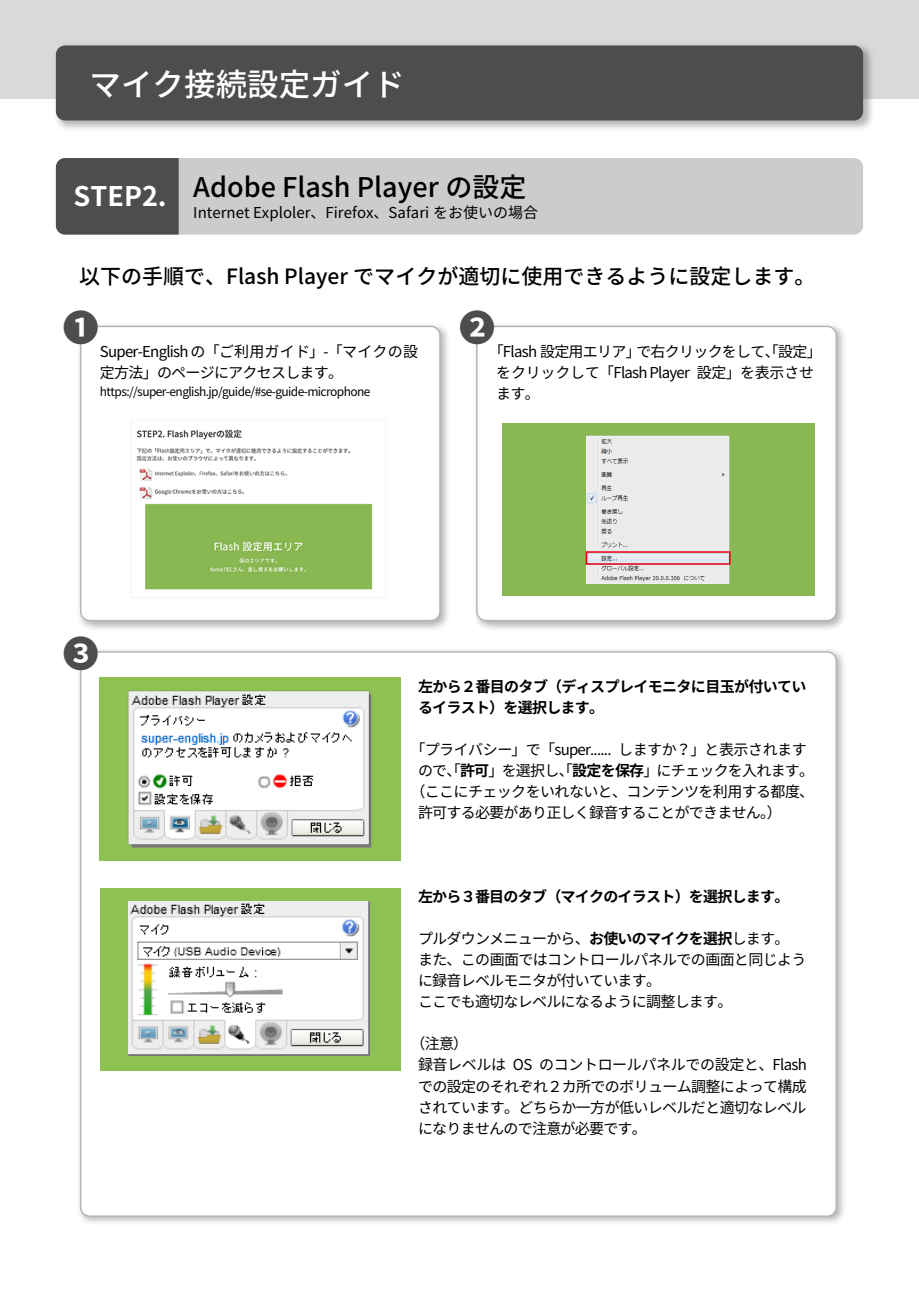
<style>
.page{position:relative;width:919px;height:1289px;background:#fff}
.page>*{position:absolute;margin:0;border:0;box-sizing:border-box;transform-origin:0 0}
.t1{font:700 36px "Noto Sans CJ Kjp";color:#4d4d4d}
.t2{font:500 31.5px "Noto Sans CJ Kjp";color:#fff}
.t3{font:500 27px "Noto Sans CJ Kjp";color:#000}
.t4{font:700 27px "Noto Sans CJ Kjp";color:#fff}
.t5{font:500 21px "Noto Sans CJ Kjp";color:#000}
.t6{font:15px/21px "Noto Sans CJ Kjp";letter-spacing:-.04em;color:#000}
.t7{font:700 15px/21px "Noto Sans CJ Kjp";letter-spacing:-.05em;color:#000}
.t8{font:15px "Noto Sans CJ Kjp";color:#000}
.t9{font:12px "Noto Sans CJ Kjp";letter-spacing:-.05em;color:#000}
.s1{font-weight:700}
</style>
<div class="page">
<img style="left:476px;top:325px;width:368px;height:304px">
<div style="left:477px;top:326px;width:359px;height:294px;background:#fff;border-radius:9px"></div>
<div style="left:476px;top:326px;width:360px;height:295px;border:2px solid #b5b5b6;border-radius:9px"></div>
<div style="left:462px;top:313px;width:30px;height:30px;background:#fff;border-radius:50%"></div>
<img style="left:79px;top:325px;width:369px;height:304px">
<div style="left:81px;top:326px;width:359px;height:294px;background:#fff;border-radius:9px"></div>
<div style="left:80px;top:326px;width:360px;height:295px;border:2px solid #b5b5b6;border-radius:9px"></div>
<div style="left:0;top:0;width:918px;height:98px;background:#d9d9d9"></div>
<img style="left:50px;top:45px;width:827px;height:84px">
<div style="left:56px;top:45px;width:807px;height:75px;background:#4d4d4d;border-radius:9px"></div>
<div style="left:56px;top:158px;width:807px;height:76px;background:#ccc;border-radius:9px"></div>
<div style="left:56px;top:158px;width:123px;height:76px;background:#4d4d4d"></div>
<div style="left:66px;top:313px;width:30px;height:30px;background:#fff;border-radius:50%"></div>
<img style="left:79px;top:650px;width:765px;height:573px">
<div style="left:81px;top:652px;width:755px;height:564px;background:#fff;border-radius:9px"></div>
<div style="left:66px;top:638px;width:30px;height:30px;background:#fff;border-radius:50%"></div>
<img style="left:131px;top:421px;width:254px;height:177px">
<div style="left:502px;top:423px;width:312px;height:172px;background:#89b852"></div>
<img style="left:586px;top:435px;width:143px;height:148px">
<div style="left:585px;top:551px;width:145px;height:14px;border:2px solid #e60012"></div>
<img style="left:100px;top:678px;width:300px;height:182px">
<div style="left:100px;top:888px;width:300px;height:182px;background:#8dc152"></div>
<img style="left:128px;top:902px;width:242px;height:153px">
<h2 class="t2" style="left:90px;top:67px;width:317px">マイク接続設定ガイド</h2>
<h3 class="t4" style="left:74px;top:181px;width:95px">STEP2.</h3>
<h3 class="t3" style="left:193px;top:171px;width:335px">Adobe Flash Player の設定</h3>
<p class="t8" style="left:193px;top:204px;width:346px">Internet Exploler、Firefox、Safari をお使いの場合</p>
<h3 class="t5" style="left:79px;top:264px;width:738px">以下の手順で、Flash Player でマイクが適切に使用できるように設定します。</h3>
<h1 class="t1" style="left:63px;top:308px;width:37px">❶</h1>
<p class="t6" style="left:100px;top:341px;width:319px">Super-English の「ご利用ガイド」-「マイクの設定方法」のページにアクセスします。</p>
<p class="t9" style="left:100px;top:385px;width:272px">https://super-english.jp/guide/#se-guide-microphone</p>
<h1 class="t1" style="left:459px;top:308px;width:37px">❷</h1>
<p class="t6" style="left:496px;top:341px;width:327px;text-indent:-8px">「Flash 設定用エリア」で右クリックをして、「設定」をクリックして「Flash Player 設定」を表示させます。</p>
<h1 class="t1" style="left:63px;top:633px;width:37px">❸</h1>
<p class="t7" style="left:418px;top:676px;width:390px">左から２番目のタブ（ディスプレイモニタに目玉が付いているイラスト）を選択します。</p>
<p class="t6" style="left:410px;top:739px;width:398px">「プライバシー」で「super...... しますか？」と表示されます</p>
<p class="t6" style="left:418px;top:760px;width:397px">ので、「<span class="s1">許可</span>」を選択し、「<span class="s1">設定を保存</span>」にチェックを入れます。</p>
<p class="t6" style="left:410px;top:781px;width:405px">（ここにチェックをいれないと、コンテンツを利用する都度、</p>
<p class="t6" style="left:418px;top:802px;width:365px">許可する必要があり正しく録音することができません。）</p>
<p class="t7" style="left:418px;top:886px;width:373px">左から３番目のタブ（マイクのイラスト）を選択します。</p>
<p class="t6" style="left:418px;top:928px;width:390px">プルダウンメニューから、<span class="s1">お使いのマイクを選択</span>します。また、この画面ではコントロールパネルでの画面と同じように録音レベルモニタが付いています。<br>ここでも適切なレベルになるように調整します。</p>
<p class="t6" style="left:418px;top:1033px;width:390px;text-indent:-8px">（注意）<br>録音レベルは OS のコントロールパネルでの設定と、Flashでの設定のそれぞれ２カ所でのボリューム調整によって構成されています。どちらか一方が低いレベルだと適切なレベルになりませんので注意が必要です。</p>
</div>
